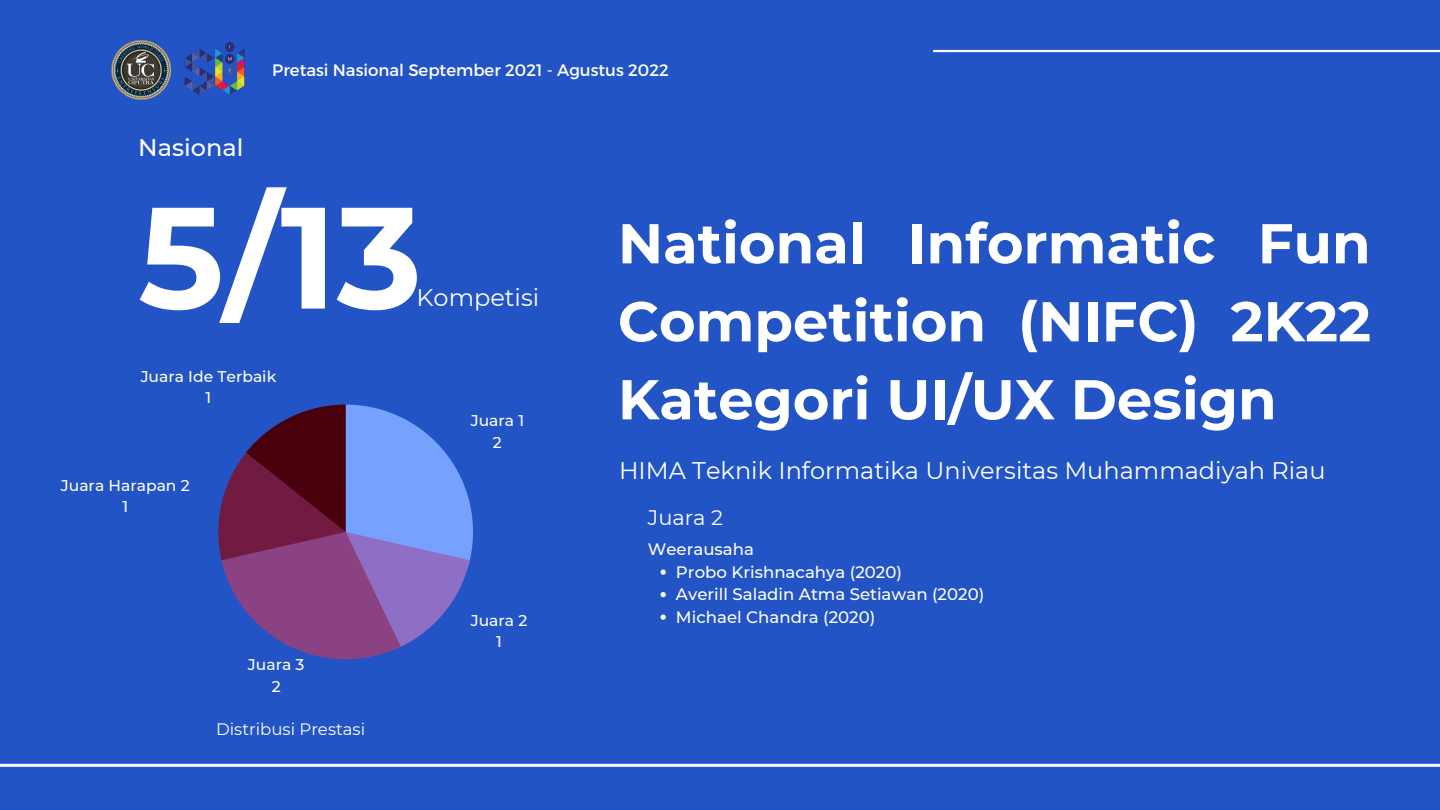
<style>
.page{position:relative;width:1440px;height:810px;background:#2254c5}
.page>*{position:absolute;margin:0;border:0;box-sizing:border-box;transform-origin:0 0}
.t1{font:700 144px "Montserrat";color:#fff}
.t2{font:700 56px/78px "Montserrat";color:#fff;text-align:justify}
.t3{font:24px "Montserrat";color:#fff}
.t4{font:500 24px "Montserrat";color:#fff}
.t5{font:21px "Montserrat";color:#fff}
.t6{font:500 16.6px/22.5px "Montserrat";color:#fff}
.t7{font:16.6px "Montserrat";color:#fff}
.t8{font:500 15.5px/21.4px "Montserrat";color:#fff;text-align:center}
</style>
<div class="page">
<hr style="left:0;top:764px;width:1440px;height:3px;background:#fff">
<hr style="left:933px;top:50px;width:507px;height:2px;background:#fff">
<img style="left:111px;top:40px;width:61px;height:60px">
<img style="left:184px;top:42px;width:61px;height:53px">
<svg style="left:661px;top:570px;width:5px;height:5px"></svg>
<svg style="left:661px;top:592px;width:5px;height:5px"></svg>
<svg style="left:661px;top:615px;width:5px;height:5px"></svg>
<svg style="left:218px;top:405px;width:255px;height:254px"></svg>
<h3 class="t4" style="left:138px;top:133px;width:107px">Nasional</h3>
<p class="t7" style="left:272px;top:59px;width:398px">Pretasi Nasional September 2021 - Agustus 2022</p>
<h1 class="t1" style="left:138px;top:169px;width:285px">5/13</h1>
<h3 class="t3" style="left:417px;top:283px;width:124px">Kompetisi</h3>
<p class="t8" style="left:141px;top:366px;width:137px">Juara Ide Terbaik<br>1</p>
<p class="t8" style="left:61px;top:474px;width:130px">Juara Harapan 2<br>1</p>
<p class="t8" style="left:248px;top:654px;width:58px">Juara 3<br>2</p>
<p class="t7" style="left:216px;top:719px;width:150px">Distribusi Prestasi</p>
<p class="t8" style="left:471px;top:410px;width:55px">Juara 1<br>2</p>
<p class="t8" style="left:471px;top:610px;width:58px">Juara 2<br>1</p>
<h2 class="t2" style="left:618px;top:204px;width:755px">National Informatic Fun Competition (NIFC) 2K22<br>Kategori UI/UX Design</h2>
<h3 class="t3" style="left:619px;top:455px;width:708px">HIMA Teknik Informatika Universitas Muhammadiyah Riau</h3>
<p class="t5" style="left:648px;top:504px;width:77px">Juara 2</p>
<p class="t6" style="left:648px;top:538px;width:108px">Weerausaha</p>
<p class="t6" style="left:676px;top:561px;width:310px">Probo Krishnacahya (2020)<br>Averill Saladin Atma Setiawan (2020)<br>Michael Chandra (2020)</p>
</div>
